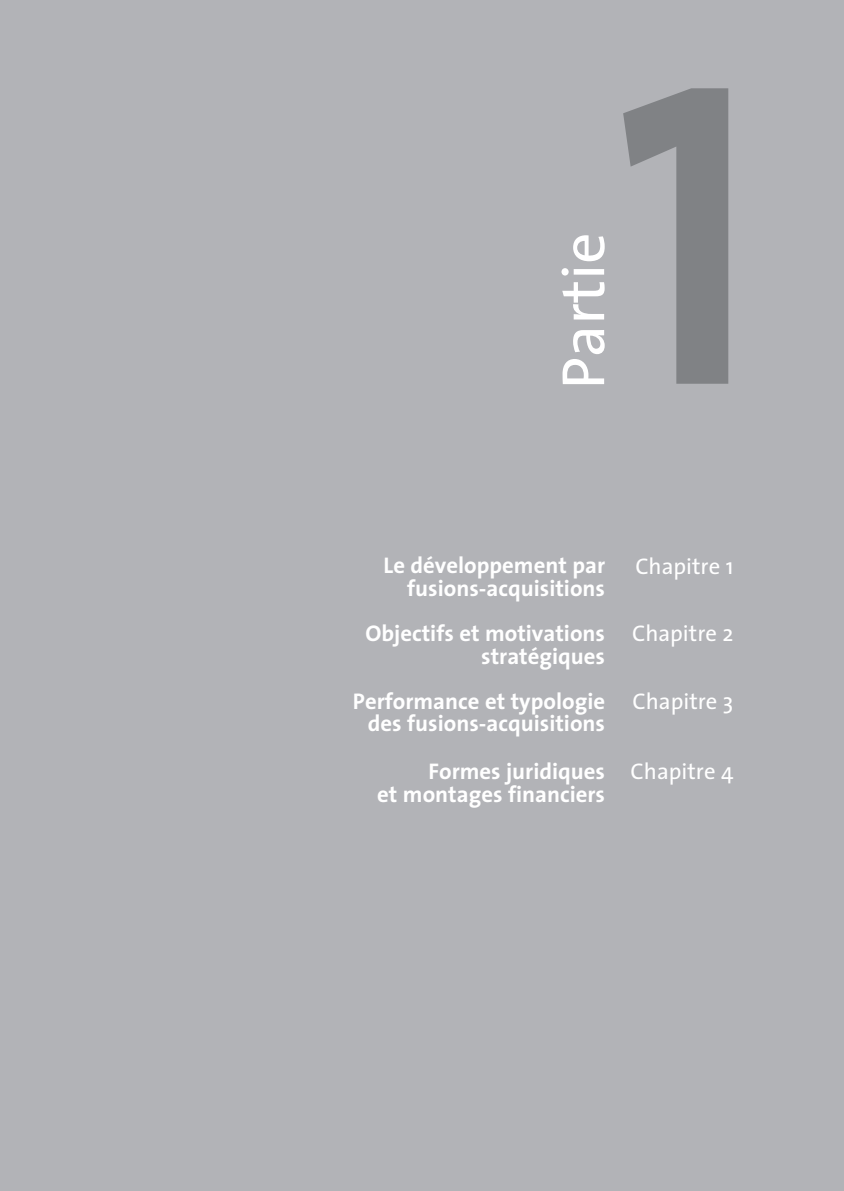
<style>
.page{position:relative;width:844px;height:1191px;background:#fff}
.page>*{position:absolute;margin:0;border:0;box-sizing:border-box;transform-origin:0 0}
.Partie_Numero{font:437.5px "The Sans Bold Caps";color:#808285;scale:.9 1}
.t1{font:61.25px "The Sans";color:#fff}
.Minisommaire_texte{font:700 22.75px/22.8px "The Sans";color:#fff;text-align:right}
.Minisommaire_texte-2{font:22.75px "The Sans";color:#fff}
</style>
<div class="page">
<div style="left:0;top:0;width:843px;height:1191px;background:#b2b3b7"></div>
<h2 class="t1" style="left:532px;top:389px;width:158px;rotate:-90deg">Partie</h2>
<p class="Partie_Numero" style="left:615px;top:-130px;width:159px">1</p>
<p class="Minisommaire_texte" style="left:383px;top:554px;width:223px">Le développement par fusions-acquisitions</p>
<p class="Minisommaire_texte-2" style="left:635px;top:547px;width:100px">Chapitre 1</p>
<p class="Minisommaire_texte" style="left:365px;top:621px;width:241px">Objectifs et motivations stratégiques</p>
<p class="Minisommaire_texte-2" style="left:632px;top:614px;width:103px">Chapitre 2</p>
<p class="Minisommaire_texte" style="left:353px;top:689px;width:253px">Performance et typologie des fusions-acquisitions</p>
<p class="Minisommaire_texte" style="left:377px;top:759px;width:229px">Formes juridiques<br>et montages financiers</p>
<p class="Minisommaire_texte-2" style="left:632px;top:682px;width:102px">Chapitre 3</p>
<p class="Minisommaire_texte-2" style="left:630px;top:752px;width:104px">Chapitre 4</p>
</div>
